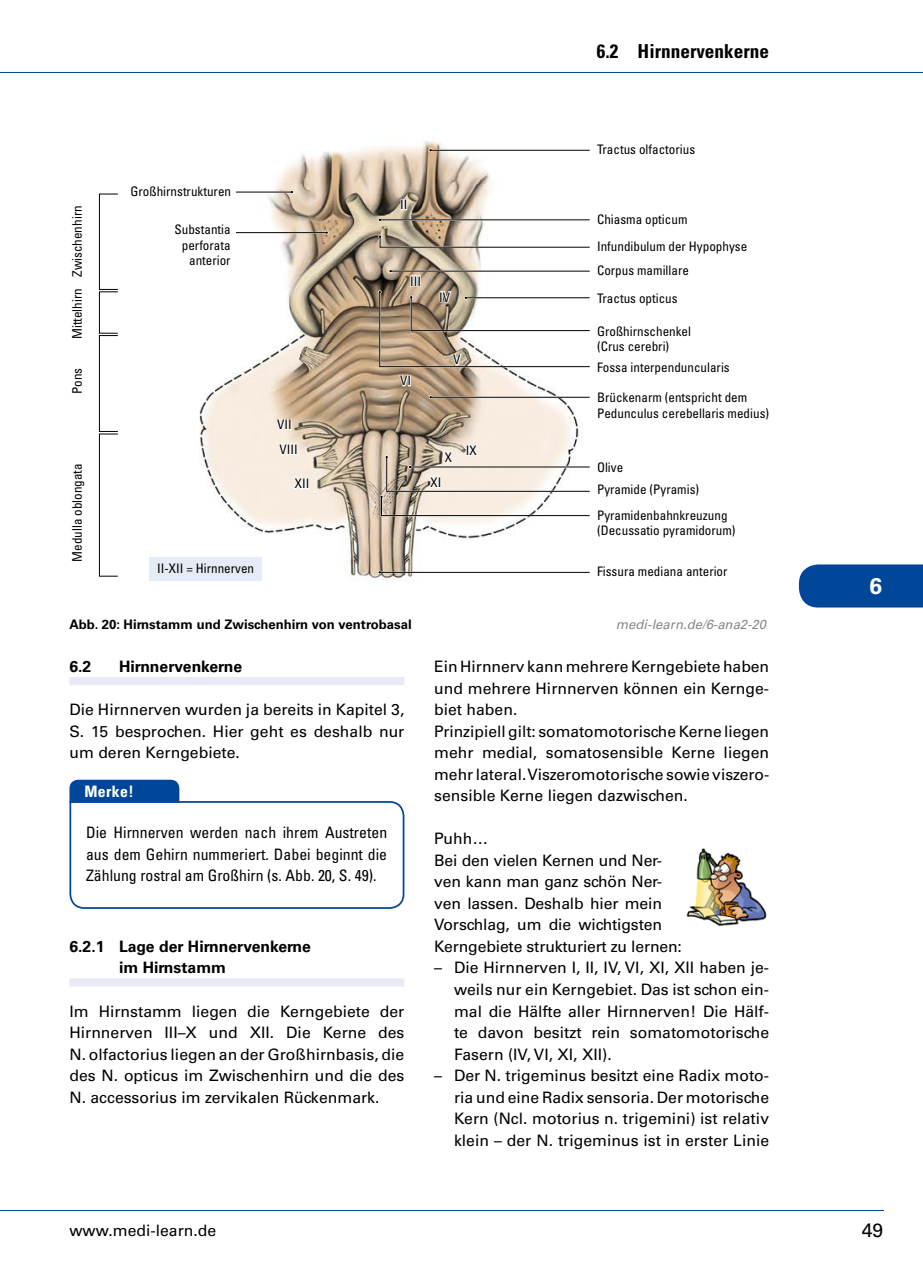
<style>
.page{position:relative;width:923px;height:1270px;background:#fff}
.page>*{position:absolute;margin:0;border:0;box-sizing:border-box;transform-origin:0 0}
.t1{font:700 22.75px "Univers LT Std";color:#fff}
.t2{font:700 condensed 19.25px "Univers LT Std";color:#000}
.t3{font:19.25px "Univers LT Std";color:#000}
.t4{font:15.75px/21.5px "Univers LT Std";color:#000;text-align:justify}
.t5{font:condensed 15.75px/21.5px "Univers LT Std";color:#000;text-align:justify}
.t6{font:700 15.75px/21.5px "Univers LT Std";color:#000}
.t7{font:700 condensed 15.75px "Univers LT Std";letter-spacing:.025em;color:#fff}
.t8{font:condensed 13.12px/15.8px "Univers LT Std";color:#000}
.t9{font:700 13.12px "Univers LT Std";color:#000}
.t10{font:italic 13.12px "Univers LT Std";color:#878786}
</style>
<div class="page">
<hr style="left:0;top:72px;width:923px;height:1px;background:#004799">
<hr style="left:0;top:1210px;width:883px;height:1px;background:#004799">
<div style="left:799px;top:564px;width:124px;height:43px;background:#004799"></div>
<img style="left:686px;top:848px;width:81px;height:79px">
<div style="left:69px;top:677px;width:335px;height:8px;background:#e9eaf6"></div>
<div style="left:69px;top:978px;width:335px;height:8px;background:#e9eaf6"></div>
<img style="left:98px;top:140px;width:492px;height:441px">
<hr style="left:236px;top:191px;width:56px;height:2px;background:#fff">
<hr style="left:236px;top:192px;width:56px;height:1px;background:#000">
<hr style="left:236px;top:232px;width:91px;height:1px;background:#000">
<hr style="left:380px;top:219px;width:210px;height:2px;background:#fff">
<hr style="left:380px;top:219px;width:210px;height:1px;background:#000">
<hr style="left:430px;top:150px;width:160px;height:1px;background:#000">
<hr style="left:380px;top:572px;width:210px;height:1px;background:#000">
<svg style="left:378px;top:235px;width:212px;height:14px"></svg>
<div style="left:99px;top:194px;width:19px;height:96px;border:1px solid #000"></div>
<div style="left:99px;top:335px;width:19px;height:97px;border:1px solid #000"></div>
<div style="left:99px;top:434px;width:19px;height:143px;border:1px solid #000"></div>
<div style="left:99px;top:291px;width:19px;height:43px;border:1px solid #000"></div>
<svg style="left:400px;top:199px;width:7px;height:11px"></svg>
<svg style="left:378px;top:270px;width:212px;height:129px"></svg>
<svg style="left:275px;top:418px;width:22px;height:49px"></svg>
<svg style="left:292px;top:477px;width:17px;height:13px"></svg>
<svg style="left:380px;top:444px;width:210px;height:73px"></svg>
<div style="left:149px;top:557px;width:113px;height:24px;background:#e6ecf5"></div>
<svg style="left:69px;top:780px;width:336px;height:129px"></svg>
<p class="t2" style="left:597px;top:39px;width:174px">6.2 Hirnnervenkerne</p>
<p class="t8" style="left:69px;top:339px;width:135px;rotate:-90deg">Mittelhirn Zwischenhirn</p>
<p class="t8" style="left:69px;top:394px;width:28px;rotate:-90deg">Pons</p>
<p class="t8" style="left:69px;top:562px;width:100px;rotate:-90deg">Medulla oblongata</p>
<p class="t8" style="left:130px;top:183px;width:102px">Großhirnstrukturen</p>
<p class="t8" style="left:174px;top:221px;width:58px;text-align:right">Substantia perforata anterior</p>
<p class="t8" style="left:400px;top:197px;width:9px">II</p>
<p class="t8" style="left:277px;top:412px;width:22px;line-height:24.5px">VII<br>VIII</p>
<p class="t8" style="left:410px;top:273px;width:12px">III</p>
<p class="t8" style="left:439px;top:289px;width:12px">IV</p>
<p class="t8" style="left:400px;top:373px;width:12px">VI</p>
<p class="t8" style="left:453px;top:352px;width:9px">V</p>
<p class="t8" style="left:445px;top:449px;width:9px">X</p>
<p class="t8" style="left:466px;top:442px;width:12px">IX</p>
<p class="t8" style="left:295px;top:476px;width:16px">XII</p>
<p class="t8" style="left:430px;top:474px;width:12px">XI</p>
<p class="t8" style="left:157px;top:560px;width:98px">II-XII = Hirnnerven</p>
<p class="t8" style="left:597px;top:141px;width:100px">Tractus olfactorius</p>
<p class="t8" style="left:597px;top:211px;width:92px">Chiasma opticum</p>
<p class="t8" style="left:597px;top:239px;width:152px">Infundibulum der Hypophyse</p>
<p class="t8" style="left:597px;top:263px;width:93px">Corpus mamillare</p>
<p class="t8" style="left:597px;top:290px;width:82px">Tractus opticus</p>
<p class="t8" style="left:597px;top:323px;width:96px">Großhirnschenkel (Crus cerebri)</p>
<p class="t8" style="left:597px;top:359px;width:134px">Fossa interpenduncularis</p>
<p class="t8" style="left:597px;top:389px;width:174px">Brückenarm (entspricht dem<br>Pedunculus cerebellaris medius)</p>
<p class="t8" style="left:597px;top:459px;width:28px">Olive</p>
<p class="t8" style="left:597px;top:481px;width:104px">Pyramide (Pyramis)</p>
<p class="t8" style="left:597px;top:507px;width:140px">Pyramidenbahnkreuzung (Decussatio pyramidorum)</p>
<p class="t8" style="left:597px;top:563px;width:132px">Fissura mediana anterior</p>
<p class="t9" style="left:69px;top:617px;width:344px">Abb. 20: Hirnstamm und Zwischenhirn von ventrobasal</p>
<p class="t10" style="left:616px;top:617px;width:152px">medi-learn.de/6-ana2-20</p>
<p class="t6" style="left:69px;top:656px;width:23px">6.2</p>
<p class="t6" style="left:119px;top:656px;width:125px">Hirnnervenkerne</p>
<p class="t4" style="left:69px;top:699px;width:336px">Die Hirnnerven wurden ja bereits in Kapitel 3, S. 15 besprochen. Hier geht es deshalb nur um deren Kerngebiete.</p>
<p class="t7" style="left:84px;top:782px;width:51px">Merke!</p>
<p class="t5" style="left:86px;top:822px;width:303px">Die Hirnnerven werden nach ihrem Austreten aus dem Gehirn nummeriert. Dabei beginnt die Zählung rostral am Großhirn (s. Abb. 20, S. 49).</p>
<p class="t6" style="left:119px;top:936px;width:193px;text-indent:-50px">6.2.1 Lage der Hirnnervenkerne im Hirnstamm</p>
<p class="t4" style="left:69px;top:1000px;width:336px">Im Hirnstamm liegen die Kerngebiete der Hirnnerven III–X und XII. Die Kerne des N. olfactorius liegen an der Großhirnbasis, die des N. opticus im Zwischenhirn und die des N. accessorius im zervikalen Rückenmark.</p>
<p class="t4" style="left:434px;top:656px;width:336px;text-align:left">Ein Hirnnerv kann mehrere Kerngebiete haben und mehrere Hirnnerven können ein Kernge&shy;biet haben.<br>Prinzipiell gilt: somatomotorische Kerne liegen mehr medial, somatosensible Kerne liegen mehr lateral. Viszeromotorische sowie viszero&shy;sensible Kerne liegen dazwischen.</p>
<p class="t4" style="left:434px;top:828px;width:249px;text-align:left">Puhh…<br>Bei den vielen Kernen und Ner&shy;ven kann man ganz schön Ner&shy;ven lassen. Deshalb hier mein<br>Vorschlag, um die wichtigsten<br>Kerngebiete strukturiert zu lernen:</p>
<p class="t4" style="left:454px;top:957px;width:317px;text-indent:-20px">– Die Hirnnerven I, II, IV, VI, XI, XII haben je&shy;weils nur ein Kerngebiet. Das ist schon ein&shy;mal die Hälfte aller Hirnnerven! Die Hälf&shy;te davon besitzt rein somatomotorische Fasern (IV, VI, XI, XII).</p>
<p class="t4" style="left:454px;top:1065px;width:317px;text-indent:-20px">– Der N. trigeminus besitzt eine Radix moto&shy;ria und eine Radix sensoria. Der motorische Kern (Ncl. motorius n. trigemini) ist relativ klein – der N. trigeminus ist in erster Linie</p>
<h1 class="t1" style="left:869px;top:573px;width:14px">6</h1>
<p class="t4" style="left:69px;top:1220px;width:148px">www.medi-learn.de</p>
<p class="t3" style="left:862px;top:1219px;width:23px">49</p>
</div>
